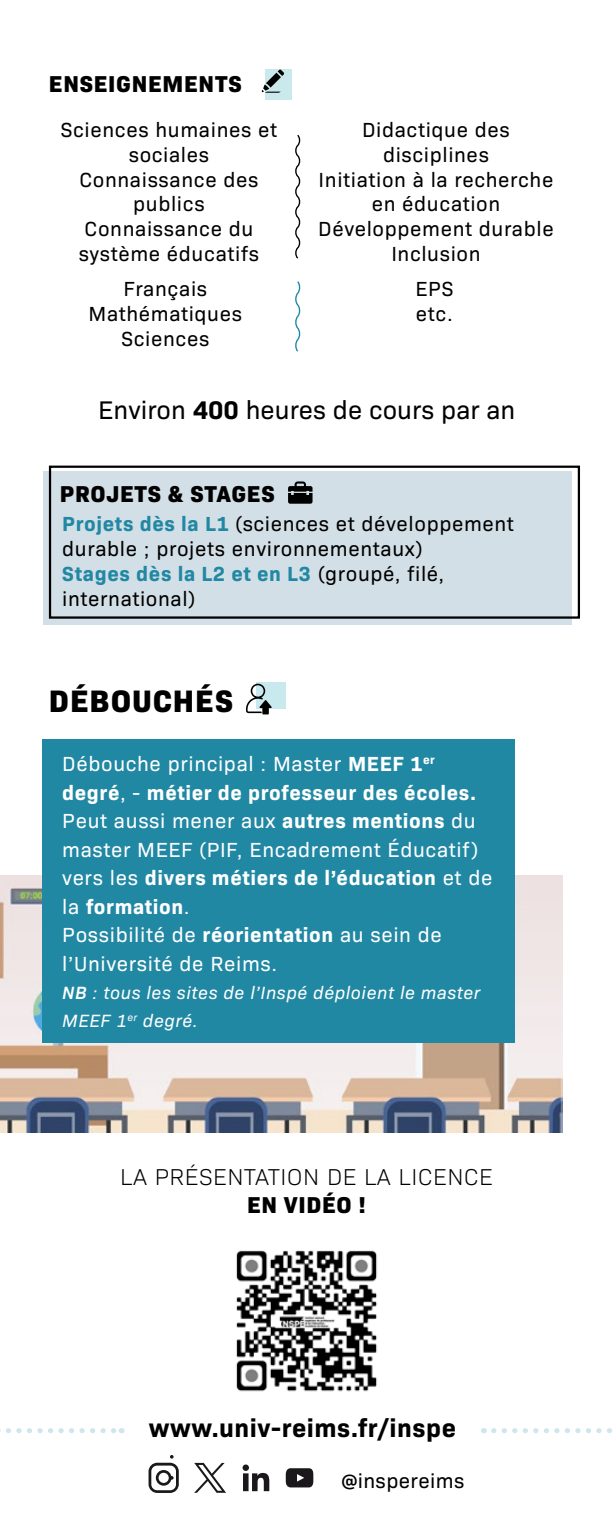
<style>
.page{position:relative;width:613px;height:1531px;background:#fff}
.page>*{position:absolute;margin:0;border:0;box-sizing:border-box;transform-origin:0 0}
.t1{font:800 31.5px "Bio Sans";letter-spacing:.03em;color:#000}
.t2{font:25.88px "Bio Sans";color:#000}
.t3{font:700 25.88px "Bio Sans";letter-spacing:.02em;color:#000}
.t4{font:800 23.4px "Bio Sans";letter-spacing:.03em;color:#000}
.t5{font:300 23.4px "Bio Sans";letter-spacing:.03em;color:#000}
.t6{font:20.7px/24.8px "Bio Sans";letter-spacing:.03em;color:#000;text-align:center}
.t7{font:20.7px/28.6px "Bio Sans";letter-spacing:.03em;color:#fff}
.t8{font:italic 18px/28.6px "Bio Sans";letter-spacing:.03em;color:#fff}
.s1{font-weight:700}
.s2{font-weight:700;color:#2188a4}
.s3{font-weight:600}
</style>
<div class="page">
<img style="left:0;top:875px;width:562px;height:257px">
<svg style="left:493px;top:1428px;width:119px;height:5px"></svg>
<svg style="left:0;top:1428px;width:122px;height:5px"></svg>
<div style="left:43px;top:471px;width:529px;height:153px;background:#d3dfe6"></div>
<svg style="left:288px;top:481px;width:24px;height:23px"></svg>
<div style="left:256px;top:682px;width:30px;height:27px;background:#c8e9ee"></div>
<svg style="left:246px;top:684px;width:25px;height:30px"></svg>
<div style="left:49px;top:466px;width:530px;height:153px;border:2px solid #000"></div>
<div style="left:42px;top:739px;width:472px;height:303px;background:#2188a4"></div>
<svg style="left:295px;top:281px;width:6px;height:71px"></svg>
<svg style="left:295px;top:135px;width:6px;height:124px"></svg>
<div style="left:265px;top:70px;width:26px;height:30px;background:#c9e9ed"></div>
<svg style="left:261px;top:69px;width:23px;height:24px"></svg>
<img style="left:236px;top:1250px;width:141px;height:142px">
<svg style="left:285px;top:1468px;width:28px;height:19px"></svg>
<div style="left:243px;top:1473px;width:5px;height:18px;background:#1b181c"></div>
<div style="left:242px;top:1464px;width:7px;height:7px;background:#1b181c;border-radius:50%"></div>
<svg style="left:252px;top:1473px;width:17px;height:18px"></svg>
<svg style="left:148px;top:1455px;width:31px;height:38px"></svg>
<svg style="left:194px;top:1463px;width:32px;height:30px"></svg>
<p class="t4" style="left:49px;top:66px;width:194px">ENSEIGNEMENTS</p>
<p class="t6" style="left:61px;top:116px;width:218px">Sciences humaines et sociales<br>Connaissance des publics<br>Connaissance du système éducatifs</p>
<p class="t6" style="left:318px;top:116px;width:237px">Didactique des disciplines<br>Initiation à la recherche en éducation<br>Développement durable<br>Inclusion</p>
<p class="t6" style="left:88px;top:275px;width:155px">Français<br>Mathématiques<br>Sciences</p>
<p class="t6" style="left:415px;top:275px;width:39px;text-align:left">EPS etc.</p>
<p class="t2" style="left:98px;top:391px;width:418px">Environ <span class="s1">400</span> heures de cours par an</p>
<p class="t4" style="left:60px;top:476px;width:216px">PROJETS &amp; STAGES</p>
<p class="t6" style="left:62px;top:510px;width:453px;text-align:left"><span class="s2">Projets dès la L1</span> (sciences et développement durable ; projets environnementaux)<br><span class="s2">Stages dès la L2 et en L3</span> (groupé, filé, international)</p>
<h1 class="t1" style="left:49px;top:676px;width:185px">DÉBOUCHÉS</h1>
<p class="t7" style="left:62px;top:748px;width:431px">Débouche principal : Master <span class="s1">MEEF 1</span><sup>er </sup><span class="s1">degré</span>, - <span class="s1">métier de professeur des écoles.<br></span>Peut aussi mener aux <span class="s1">autres mentions</span> du master MEEF (PIF, Encadrement Éducatif) vers les <span class="s1">divers métiers de l’éducation</span> et de la <span class="s1">formation</span>.<br>Possibilité de <span class="s1">réorientation</span> au sein de l’Université de Reims.</p>
<p class="t8" style="left:62px;top:977px;width:419px"><span class="s3">NB</span> : tous les sites de l’Inspé déploient le master<br>MEEF 1<sup>er</sup> degré.</p>
<p class="t5" style="left:120px;top:1160px;width:374px">LA PRÉSENTATION DE LA LICENCE</p>
<p class="t4" style="left:247px;top:1186px;width:120px">EN VIDÉO !</p>
<p class="t3" style="left:149px;top:1408px;width:308px">www.univ-reims.fr/inspe</p>
<p class="t6" style="left:341px;top:1466px;width:124px">@inspereims</p>
</div>
